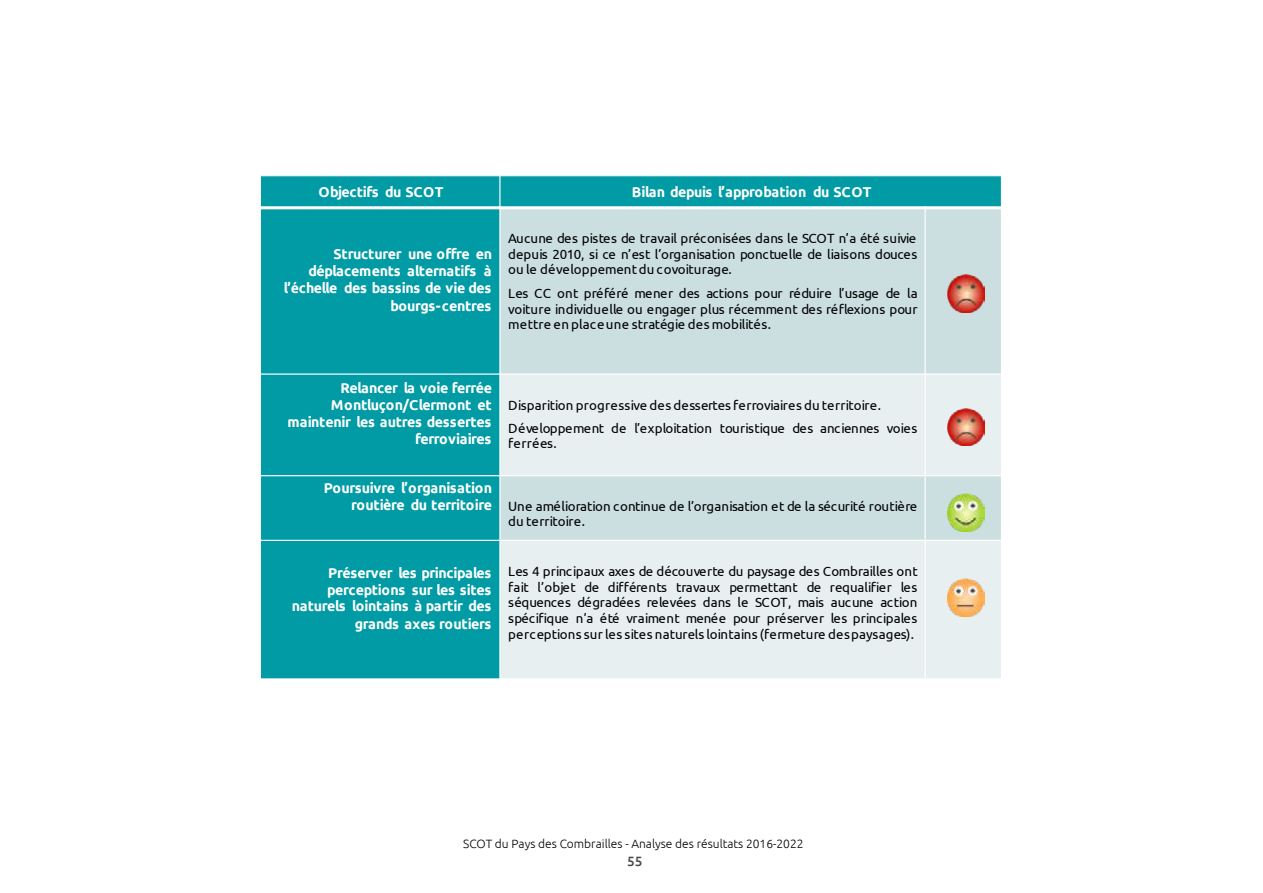
<style>
.page{position:relative;width:1263px;height:893px;background:#fff}
.page>*{position:absolute;margin:0;border:0;box-sizing:border-box;transform-origin:0 0}
.t1{font:700 14.25px/17.2px "Ubuntu";letter-spacing:-.02em;color:#fff;text-align:right}
.t2{font:500 13.5px "Ubuntu";color:#4a4a49}
.t3{font:13.35px/15.6px "Ubuntu";letter-spacing:.01em;color:#000;text-align:justify}
.t4{font:300 12px "Ubuntu";color:#000}
.s1{font-weight:700;font-size:14.25px;color:#fff}
</style>
<div class="page">
<div style="left:260px;top:176px;width:240px;height:32px;background:#009ba4"></div>
<div style="left:500px;top:176px;width:501px;height:32px;background:#009ba4"></div>
<div style="left:260px;top:208px;width:240px;height:166px;background:#009ba4"></div>
<div style="left:500px;top:208px;width:425px;height:166px;background:#cbdee0"></div>
<div style="left:925px;top:208px;width:76px;height:166px;background:#cbdee0"></div>
<div style="left:260px;top:374px;width:240px;height:102px;background:#009ba4"></div>
<div style="left:500px;top:374px;width:425px;height:102px;background:#e7eff0"></div>
<div style="left:925px;top:374px;width:76px;height:102px;background:#e7eff0"></div>
<div style="left:260px;top:476px;width:240px;height:64px;background:#009ba4"></div>
<div style="left:500px;top:476px;width:425px;height:64px;background:#cbdee0"></div>
<div style="left:925px;top:476px;width:76px;height:64px;background:#cbdee0"></div>
<div style="left:260px;top:540px;width:240px;height:139px;background:#009ba4"></div>
<div style="left:500px;top:540px;width:425px;height:139px;background:#e7eff0"></div>
<div style="left:925px;top:540px;width:76px;height:139px;background:#e7eff0"></div>
<hr style="left:499px;top:175px;width:1px;height:504px;background:#fff">
<hr style="left:924px;top:206px;width:2px;height:473px;background:#fff">
<hr style="left:260px;top:206px;width:742px;height:3px;background:#fff">
<hr style="left:260px;top:373px;width:742px;height:2px;background:#fff">
<hr style="left:260px;top:475px;width:742px;height:1px;background:#fff">
<hr style="left:260px;top:540px;width:742px;height:1px;background:#fff">
<hr style="left:260px;top:175px;width:1px;height:504px;background:#fff">
<hr style="left:260px;top:678px;width:742px;height:1px;background:#fff">
<img style="left:947px;top:274px;width:38px;height:38px">
<img style="left:947px;top:408px;width:38px;height:38px">
<img style="left:947px;top:578px;width:38px;height:38px">
<img style="left:947px;top:493px;width:38px;height:38px">
<p class="t1" style="left:318px;top:184px;width:127px">Objectifs du SCOT</p>
<p class="t1" style="left:632px;top:184px;width:241px">Bilan depuis l’approbation du SCOT</p>
<p class="t1" style="left:284px;top:245px;width:210px">Structurer une offre en déplacements alternatifs à l’échelle des bassins de vie des bourgs-centres</p>
<p class="t3" style="left:508px;top:230px;width:411px">Aucune des pistes de travail préconisées dans le SCOT n’a été suivie depuis 2010, si ce n’est l’organisation ponctuelle de liaisons douces ou le développementdu covoiturage.</p>
<p class="t3" style="left:508px;top:285px;width:411px">Les CC ont préféré mener des actions pour réduire l’usage de la voiture individuelle ou engager plus récemment des réflexions pour mettre en placeune stratégie des mobilités.</p>
<p class="t1" style="left:287px;top:379px;width:206px">Relancer la voie ferrée<br>Montluçon/Clermont et maintenir les autres dessertes ferroviaires</p>
<p class="t3" style="left:508px;top:393px;width:411px;line-height:23.1px">Disparition progressive des dessertes ferroviaires du territoire.<br>Développement de l’exploitation touristique des anciennes voies</p>
<p class="t3" style="left:508px;top:435px;width:50px">ferrées.</p>
<p class="t1" style="left:324px;top:479px;width:170px">Poursuivre l’organisation</p>
<p class="t3" style="left:508px;top:498px;width:410px;line-height:15.1px;text-indent:-157px"><span class="s1">routière du territoire</span> Une amélioration continue de l’organisation et de la sécurité routière du territoire.</p>
<p class="t1" style="left:292px;top:564px;width:201px">Préserver les principales perceptions sur les sites naturels lointains à partir des grands axes routiers</p>
<p class="t3" style="left:508px;top:563px;width:411px">Les 4 principaux axes de découverte du paysage des Combrailles ont fait l’objet de différents travaux permettant de requalifier les séquences dégradées relevées dans le SCOT, mais aucune action spécifique n’a été vraiment menée pour préserver les principales perceptions surles sites naturels lointains (fermeture despaysages).</p>
<p class="t4" style="left:463px;top:837px;width:342px">SCOT du Pays des Combrailles - Analyse des résultats 2016-2022</p>
<p class="t2" style="left:627px;top:853px;width:17px">55</p>
</div>
